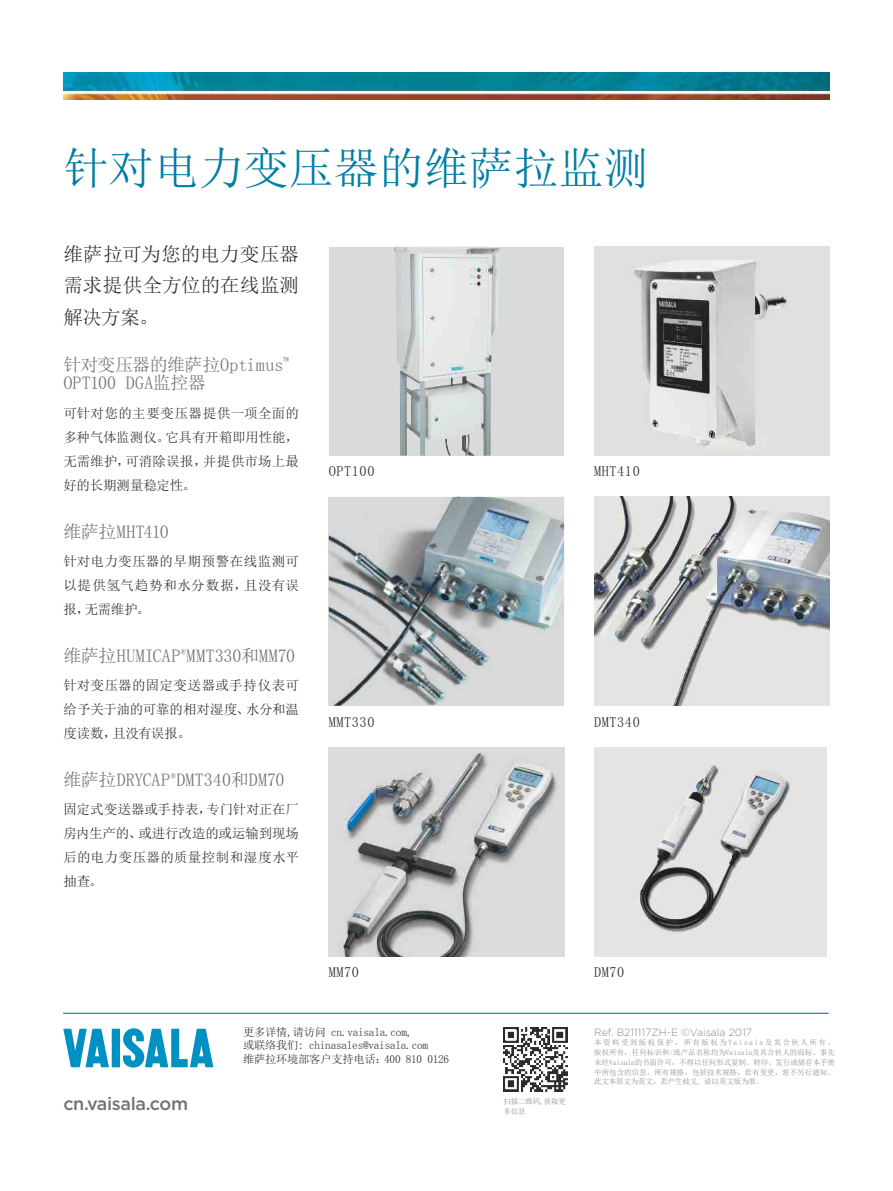
<style>
.page{position:relative;width:893px;height:1191px;background:#fff}
.page>*{position:absolute;margin:0;border:0;box-sizing:border-box;transform-origin:0 0}
.t1{font:45px "Sim Sun";color:#007ea6}
.t2{font:19.5px/31.5px "Sim Sun";color:#2b2b2a;text-align:justify}
.t3{font:18px/18px "Sim Sun";letter-spacing:-.005em;color:#727272}
.t4{font:500 18px "Gotham";letter-spacing:-.02em;color:#727272}
.t5{font:14.25px "Sim Sun";letter-spacing:.04em;color:#2b2b2a}
.t6{font:13.5px/24px "Sim Sun";letter-spacing:.005em;color:#2b2b2a;text-align:justify}
.t7{font:11.25px/13.5px "Sim Sun";letter-spacing:-.02em;color:#2b2b2a}
.t8{font:300 10.5px "Gotham";color:#898989}
.t9{font:7.5px/9.8px "Sim Sun";letter-spacing:-.02em;color:#898989;text-align:justify}
</style>
<div class="page">
<div style="left:329px;top:247px;width:234px;height:208px;background:#d9dada"></div>
<img style="left:394px;top:247px;width:106px;height:208px">
<img style="left:64px;top:72px;width:765px;height:28px">
<img style="left:594px;top:497px;width:236px;height:208px">
<img style="left:329px;top:747px;width:235px;height:209px">
<img style="left:594px;top:747px;width:232px;height:209px">
<img style="left:594px;top:247px;width:236px;height:208px">
<img style="left:329px;top:497px;width:235px;height:208px">
<svg style="left:63px;top:1028px;width:46px;height:39px"></svg>
<div style="left:112px;top:1028px;width:8px;height:39px;background:#0091c3"></div>
<svg style="left:123px;top:1028px;width:90px;height:39px"></svg>
<hr style="left:63px;top:1012px;width:765px;height:1px;background:#007ea6">
<img style="left:504px;top:1027px;width:63px;height:64px">
<h1 class="t1" style="left:64px;top:145px;width:586px">针对电力变压器的维萨拉监测</h1>
<h2 class="t2" style="left:63px;top:238px;width:237px">维萨拉可为您的电力变压器需求提供全方位的在线监测解决方案。</h2>
<h3 class="t3" style="left:63px;top:356px;width:227px">针对变压器的维萨拉Optimus<sup>™<br></sup>OPT100 DGA监控器</h3>
<p class="t6" style="left:63px;top:401px;width:237px">可针对您的主要变压器提供一项全面的多种气体监测仪。它具有开箱即用性能，无需维护，可消除误报，并提供市场上最好的长期测量稳定性。</p>
<h3 class="t3" style="left:63px;top:522px;width:107px">维萨拉MHT410</h3>
<p class="t6" style="left:63px;top:549px;width:237px">针对电力变压器的早期预警在线监测可以提供氢气趋势和水分数据，且没有误报，无需维护。</p>
<h3 class="t3" style="left:63px;top:646px;width:233px">维萨拉HUMICAP<sup>®</sup>MMT330和MM70</h3>
<p class="t6" style="left:63px;top:673px;width:237px">针对变压器的固定变送器或手持仪表可给予关于油的可靠的相对湿度、水分和温度读数，且没有误报。</p>
<h3 class="t3" style="left:63px;top:770px;width:222px">维萨拉DRYCAP<sup>®</sup>DMT340和DM70</h3>
<p class="t6" style="left:63px;top:797px;width:237px">固定式变送器或手持表，专门针对正在厂房内生产的、或进行改造的或运输到现场后的电力变压器的质量控制和湿度水平抽查。</p>
<p class="t5" style="left:329px;top:464px;width:47px">OPT100</p>
<p class="t5" style="left:594px;top:464px;width:47px">MHT410</p>
<p class="t5" style="left:329px;top:714px;width:47px">MMT330</p>
<p class="t5" style="left:594px;top:714px;width:47px">DMT340</p>
<p class="t5" style="left:329px;top:965px;width:32px">MM70</p>
<p class="t5" style="left:594px;top:965px;width:32px">DM70</p>
<h3 class="t4" style="left:63px;top:1092px;width:126px">cn.vaisala.com</h3>
<p class="t7" style="left:243px;top:1025px;width:208px">更多详情,请访问 cn.vaisala.com,<br>或联络我们: chinasales@vaisala.com<br>维萨拉环境部客户支持电话：400 810 0126</p>
<p class="t9" style="left:503px;top:1096px;width:64px">扫描二维码,获取更</p>
<p class="t9" style="left:503px;top:1106px;width:24px">多信息</p>
<p class="t8" style="left:594px;top:1025px;width:159px">Ref. B211117ZH-E ©Vaisala 2017</p>
<p class="t9" style="left:594px;top:1037px;width:242px">本资料受到版权保护，所有版权为Vaisala及其合伙人所有。版权所有，任何标识和/或产品名称均为Vaisala及其合伙人的商标。事先未经Vaisala的书面许可，不得以任何形式复制、转印、发行或储存本手册中所包含的信息。所有规格，包括技术规格，若有变更，恕不另行通知。此文本原文为英文，若产生歧义, 请以英文版为准。</p>
</div>
